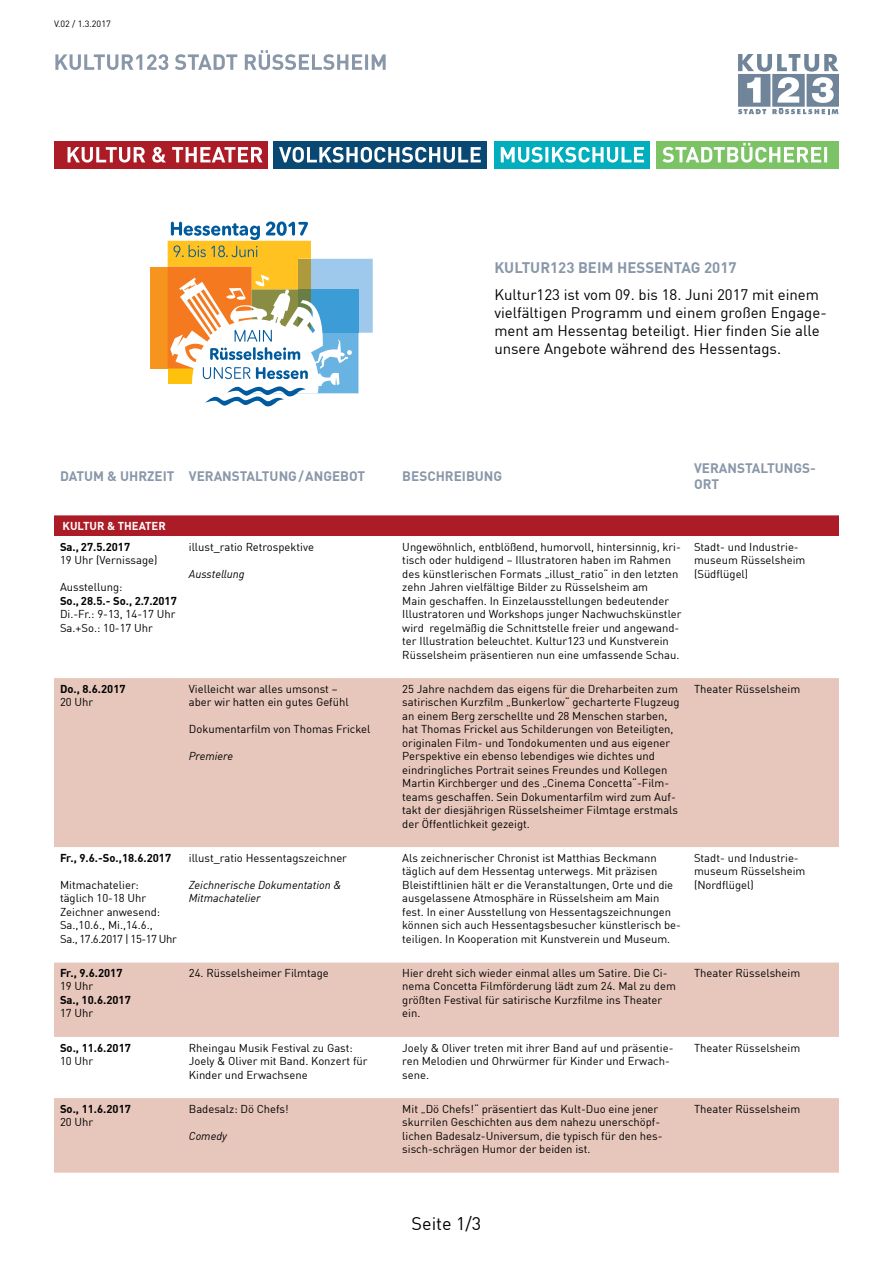
<style>
.page{position:relative;width:893px;height:1263px;background:#fff}
.page>*{position:absolute;margin:0;border:0;box-sizing:border-box;transform-origin:0 0}
.t1{font:18px "DIN Offc";color:#000}
.t2{font:15px/18px "DIN Offc";color:#000}
.t3{font:700 15px "DIN Offc";color:#8997a9}
.t4{font:700 13.5px/16.2px "DIN Offc";color:#8997a9}
.t5{font:11.25px/13.5px "DIN Offc";color:#000}
.t6{font:700 11.25px "DIN Offc";color:#000}
.t7{font:italic 11.25px/13.5px "DIN Offc";color:#000}
.t8{font:700 11.25px "DIN Offc";color:#fff}
.t9{font:9px "DIN Offc";color:#000}
</style>
<div class="page">
<div style="left:54px;top:141px;width:213px;height:28px;background:#ab1c26"></div>
<div style="left:274px;top:141px;width:213px;height:28px;background:#094872"></div>
<div style="left:495px;top:141px;width:155px;height:28px;background:#00aebe"></div>
<div style="left:657px;top:141px;width:182px;height:28px;background:#7cc366"></div>
<svg style="left:68px;top:147px;width:195px;height:16px"></svg>
<svg style="left:279px;top:147px;width:202px;height:16px"></svg>
<svg style="left:501px;top:147px;width:143px;height:16px"></svg>
<svg style="left:662px;top:143px;width:165px;height:20px"></svg>
<svg style="left:55px;top:50px;width:331px;height:20px"></svg>
<svg style="left:738px;top:54px;width:101px;height:60px"></svg>
<div style="left:150px;top:267px;width:18px;height:101px;background:#f7941d"></div>
<svg style="left:168px;top:221px;width:205px;height:185px"></svg>
<div style="left:54px;top:515px;width:785px;height:21px;background:#ab1c26"></div>
<div style="left:54px;top:678px;width:785px;height:495px;background:#e7c7bc"></div>
<svg style="left:54px;top:847px;width:785px;height:115px"></svg>
<svg style="left:54px;top:1037px;width:785px;height:61px"></svg>
<p class="t9" style="left:54px;top:18px;width:58px">V.02 / 1.3.2017</p>
<h2 class="t3" style="left:494px;top:258px;width:244px">KULTUR123 BEIM HESSENTAG 2017</h2>
<h2 class="t2" style="left:494px;top:285px;width:334px">Kultur123 ist vom 09. bis 18. Juni 2017 mit einem vielfältigen Programm und einem großen Engage&shy;ment am Hessentag beteiligt. Hier finden Sie alle unsere Angebote während des Hessentags.</h2>
<p class="t4" style="left:60px;top:467px;width:19px">DATUM</p>
<p class="t4" style="left:107px;top:467px;width:55px">&amp; UHRZEIT</p>
<p class="t4" style="left:189px;top:467px;width:18px">VERANSTALTUNG</p>
<p class="t4" style="left:298px;top:467px;width:68px">/ANGEBOT</p>
<p class="t4" style="left:402px;top:467px;width:43px">BESCHREIBUNG</p>
<p class="t4" style="left:694px;top:459px;width:123px">VERANSTALTUNGS-<br>ORT</p>
<p class="t8" style="left:63px;top:519px;width:105px">KULTUR &amp; THEATER</p>
<p class="t6" style="left:60px;top:539px;width:72px">SA., 27.5.2017</p>
<p class="t5" style="left:60px;top:553px;width:99px">19 Uhr (Vernissage)</p>
<p class="t5" style="left:60px;top:580px;width:64px">Ausstellung:</p>
<p class="t6" style="left:60px;top:593px;width:118px">SO., 28.5.- SO., 2.7.2017</p>
<p class="t5" style="left:60px;top:607px;width:117px">Di.-Fr.: 9-13, 14-17 Uhr<br>Sa.+So.: 10-17 Uhr</p>
<p class="t5" style="left:402px;top:540px;width:281px">Ungewöhnlich, entblößend, humorvoll, hintersinnig, kri&shy;tisch oder huldigend – Illustratoren haben im Rahmen des künstlerischen Formats „illust_ratio“ in den letzten zehn Jahren vielfältige Bilder zu Rüsselsheim am<br>Main geschaffen. In Einzelausstellungen bedeutender Illustratoren und Workshops junger Nachwuchskünstler wird regelmäßig die Schnittstelle freier und angewand&shy;ter Illustration beleuchtet. Kultur123 und Kunstverein Rüsselsheim präsentieren nun eine umfassende Schau.</p>
<p class="t5" style="left:694px;top:540px;width:113px">Stadt- und Industrie&shy;museum Rüsselsheim (Südflügel)</p>
<p class="t5" style="left:189px;top:540px;width:127px">illust_ratio Retrospektive</p>
<p class="t7" style="left:189px;top:567px;width:57px">Ausstellung</p>
<p class="t6" style="left:60px;top:681px;width:67px">DO., 8.6.2017</p>
<p class="t5" style="left:60px;top:695px;width:35px">20 Uhr</p>
<p class="t5" style="left:189px;top:682px;width:161px">Vielleicht war alles umsonst – aber wir hatten ein gutes Gefühl</p>
<p class="t5" style="left:189px;top:722px;width:183px">Dokumentarfilm von Thomas Frickel</p>
<p class="t7" style="left:189px;top:749px;width:46px">Premiere</p>
<p class="t5" style="left:402px;top:682px;width:279px">25 Jahre nachdem das eigens für die Dreharbeiten zum satirischen Kurzfilm „Bunkerlow“ gecharterte Flugzeug an einem Berg zerschellte und 28 Menschen starben, hat Thomas Frickel aus Schilderungen von Beteiligten, originalen Film- und Tondokumenten und aus eigener Perspektive ein ebenso lebendiges wie dichtes und eindringliches Portrait seines Freundes und Kollegen Martin Kirchberger und des „Cinema Concetta“-Film&shy;teams geschaffen. Sein Dokumentarfilm wird zum Auf&shy;takt der diesjährigen Rüsselsheimer Filmtage erstmals der Öffentlichkeit gezeigt.</p>
<p class="t5" style="left:694px;top:682px;width:108px">Theater Rüsselsheim</p>
<p class="t6" style="left:60px;top:850px;width:113px">FR., 9.6.-SO.,18.6.2017</p>
<p class="t5" style="left:60px;top:878px;width:118px">Mitmachatelier:<br>täglich 10-18 Uhr<br>Zeichner anwesend:<br>Sa.,10.6., Mi.,14.6.,<br>Sa., 17.6.2017 | 15-17 Uhr</p>
<p class="t5" style="left:189px;top:851px;width:160px">illust_ratio Hessentagszeichner</p>
<p class="t7" style="left:189px;top:878px;width:154px">Zeichnerische Dokumentation &amp;<br>Mitmachatelier</p>
<p class="t5" style="left:402px;top:851px;width:280px">Als zeichnerischer Chronist ist Matthias Beckmann täglich auf dem Hessentag unterwegs. Mit präzisen Bleistiftlinien hält er die Veranstaltungen, Orte und die ausgelassene Atmosphäre in Rüsselsheim am Main fest. In einer Ausstellung von Hessentagszeichnungen können sich auch Hessentagsbesucher künstlerisch be&shy;teiligen. In Kooperation mit Kunstverein und Museum.</p>
<p class="t5" style="left:694px;top:851px;width:113px">Stadt- und Industrie&shy;museum Rüsselsheim (Nordflügel)</p>
<p class="t6" style="left:60px;top:965px;width:64px">FR., 9.6.2017</p>
<p class="t5" style="left:60px;top:979px;width:35px">19 Uhr</p>
<p class="t6" style="left:60px;top:992px;width:72px">SA., 10.6.2017</p>
<p class="t5" style="left:60px;top:1006px;width:35px">17 Uhr</p>
<p class="t5" style="left:189px;top:966px;width:141px">24. Rüsselsheimer Filmtage</p>
<p class="t5" style="left:402px;top:966px;width:275px">Hier dreht sich wieder einmal alles um Satire. Die Ci&shy;nema Concetta Filmförderung lädt zum 24. Mal zu dem größten Festival für satirische Kurzfilme ins Theater ein.</p>
<p class="t5" style="left:694px;top:966px;width:108px">Theater Rüsselsheim</p>
<p class="t6" style="left:60px;top:1040px;width:72px">SO., 11.6.2017</p>
<p class="t5" style="left:60px;top:1054px;width:35px">10 Uhr</p>
<p class="t5" style="left:189px;top:1040px;width:180px">Rheingau Musik Festival zu Gast:<br>Joely &amp; Oliver mit Band. Konzert für<br>Kinder und Erwachsene</p>
<p class="t5" style="left:402px;top:1040px;width:273px">Joely &amp; Oliver treten mit ihrer Band auf und präsentie&shy;ren Melodien und Ohrwürmer für Kinder und Erwach&shy;sene.</p>
<p class="t5" style="left:694px;top:1040px;width:108px">Theater Rüsselsheim</p>
<p class="t6" style="left:60px;top:1101px;width:72px">SO., 11.6.2017</p>
<p class="t5" style="left:60px;top:1115px;width:35px">20 Uhr</p>
<p class="t5" style="left:189px;top:1102px;width:101px">Badesalz: Dö Chefs!</p>
<p class="t7" style="left:189px;top:1129px;width:40px">Comedy</p>
<p class="t5" style="left:402px;top:1102px;width:262px">Mit „Dö Chefs!“ präsentiert das Kult-Duo eine jener skurrilen Geschichten aus dem nahezu unerschöpf&shy;lichen Badesalz-Universum, die typisch für den hes&shy;sisch-schrägen Humor der beiden ist.</p>
<p class="t5" style="left:694px;top:1102px;width:108px">Theater Rüsselsheim</p>
<h1 class="t1" style="left:412px;top:1212px;width:71px">Seite 1/3</h1>
</div>
